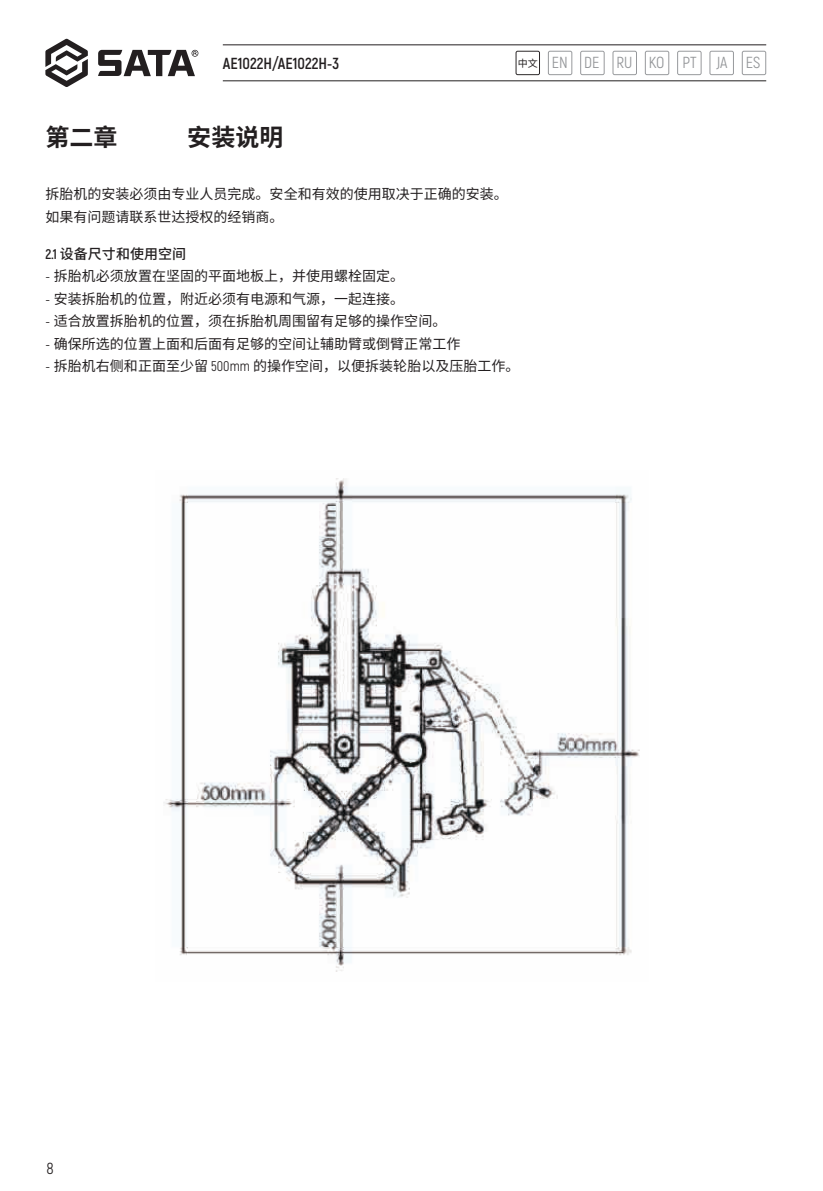
<style>
.page{position:relative;width:823px;height:1191px;background:#fff}
.page>*{position:absolute;margin:0;border:0;box-sizing:border-box;transform-origin:0 0}
.t1{font:700 24px "Source Han Sans CN";color:#231f20}
.t2{font:700 16px "Akrobat";color:#231f20}
.t3{font:16px "Akrobat";color:#939598}
.t4{font:16px "Akrobat";color:#231f20}
.t5{font:14px/22.4px "Source Han Sans CN";color:#231f20}
.t6{font:500 14px "Source Han Sans CN";color:#231f20}
.s1{font-family:"Source Han Sans CN";font-size:10px;color:#231f20}
.s2{font-family:"Akrobat";font-weight:700}
.s3{font-family:"Akrobat"}
</style>
<div class="page">
<svg style="left:45px;top:39px;width:43px;height:48px"></svg>
<svg style="left:98px;top:50px;width:100px;height:26px"></svg>
<hr style="left:223px;top:80px;width:542px;height:1px;background:#231f20">
<hr style="left:223px;top:44px;width:542px;height:1px;background:#231f20">
<svg style="left:741px;top:51px;width:24px;height:24px"></svg>
<svg style="left:677px;top:51px;width:24px;height:24px"></svg>
<svg style="left:612px;top:51px;width:24px;height:24px"></svg>
<svg style="left:547px;top:51px;width:25px;height:24px"></svg>
<svg style="left:709px;top:51px;width:24px;height:24px"></svg>
<svg style="left:644px;top:51px;width:25px;height:24px"></svg>
<svg style="left:580px;top:51px;width:24px;height:24px"></svg>
<svg style="left:515px;top:51px;width:24px;height:24px"></svg>
<img style="left:163px;top:478px;width:477px;height:494px">
<p class="t2" style="left:223px;top:54px;width:118px">AE1022H/AE1022H-3</p>
<p class="t3" style="left:517px;top:53px;width:244px"><span class="s1">中文</span> EN DE RU KO PT JA ES</p>
<h1 class="t1" style="left:45px;top:124px;width:73px">第二章</h1>
<h1 class="t1" style="left:187px;top:124px;width:97px">安装说明</h1>
<p class="t5" style="left:45px;top:183px;width:463px">拆胎机的安装必须由专业人员完成。安全和有效的使用取决于正确的安装。如果有问题请联系世达授权的经销商。</p>
<p class="t6" style="left:45px;top:246px;width:142px"><span class="s2">2.1</span> 设备尺寸和使用空间</p>
<p class="t5" style="left:45px;top:265px;width:360px"><span class="s3">-</span> 拆胎机必须放置在坚固的平面地板上，并使用螺栓固定。</p>
<p class="t5" style="left:45px;top:287px;width:360px"><span class="s3">-</span> 安装拆胎机的位置，附近必须有电源和气源，一起连接。</p>
<p class="t5" style="left:45px;top:310px;width:402px"><span class="s3">-</span> 适合放置拆胎机的位置，须在拆胎机周围留有足够的操作空间。</p>
<p class="t5" style="left:45px;top:332px;width:416px"><span class="s3">-</span> 确保所选的位置上面和后面有足够的空间让辅助臂或倒臂正常工作</p>
<p class="t5" style="left:45px;top:355px;width:475px"><span class="s3">-</span> 拆胎机右侧和正面至少留 <span class="s3">500mm</span> 的操作空间，以便拆装轮胎以及压胎工作。</p>
<p class="t4" style="left:46px;top:1158px;width:9px">8</p>
</div>
